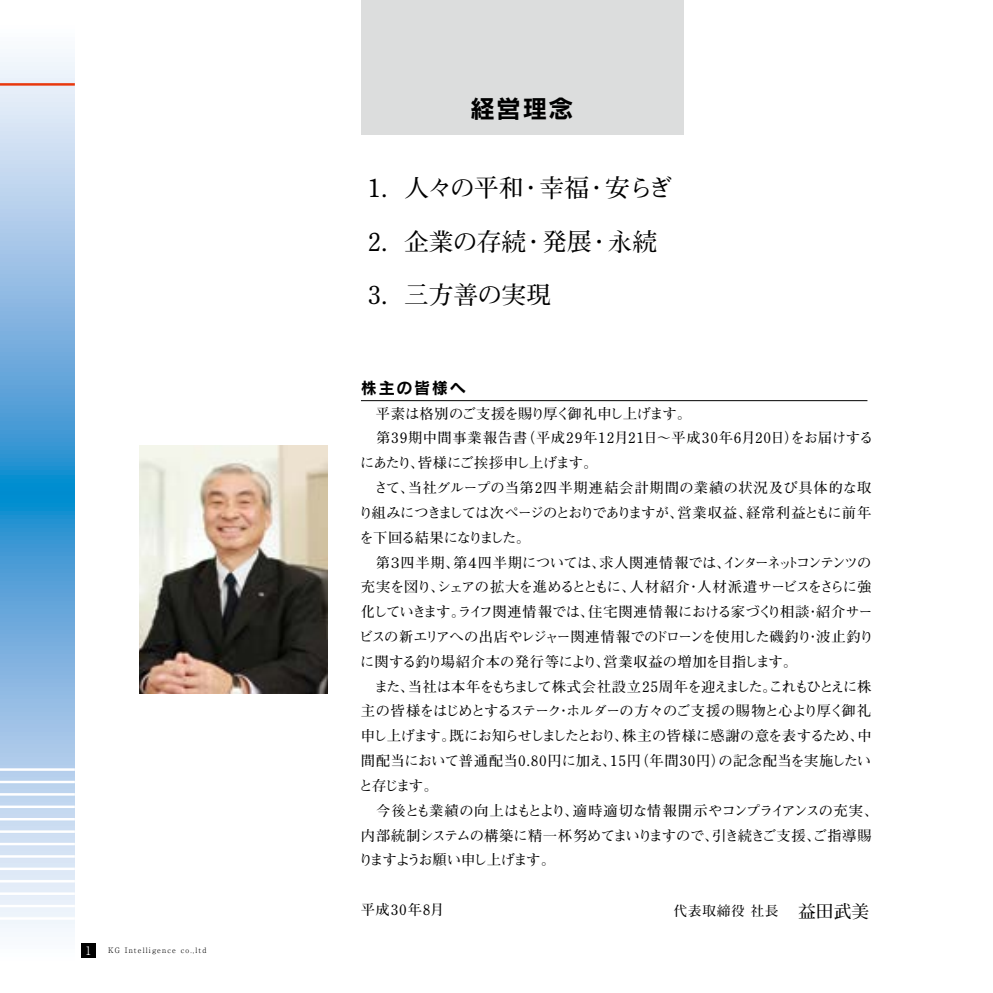
<style>
.page{position:relative;width:993px;height:993px;background:#fff}
.page>*{position:absolute;margin:0;border:0;box-sizing:border-box;transform-origin:0 0}
.t1{font:24.85px "Rodin Pro B";color:#000}
.t2{font:700 24.68px "Futo Min A101 Pro";letter-spacing:-.05em;color:#000}
.t3{font:700 24.68px "Futo Min A101 Pro";color:#000}
.t4{font:700 24.68px "Futo Min A101 Pro";letter-spacing:-.02em;color:#000}
.t5{font:16.1px "Rodin Pro B";letter-spacing:.1em;color:#000}
.t6{font:700 14.17px/24.8px "Futo Min A101 Pro";letter-spacing:-.025em;color:#000}
.t7{font:700 14.17px "Futo Min A101 Pro";letter-spacing:.05em;color:#000}
.t8{font:700 13.65px "Futo Min A101 Pro";letter-spacing:.05em;color:#000}
.t9{font:300 11.72px "Ryumin Pro";color:#fff}
.t10{font:300 7.52px "Ryumin Pro";letter-spacing:.155em;color:#000}
.s1{font-size:17.85px}
</style>
<div class="page">
<svg style="left:0;top:53px;width:75px;height:879px;background:#8fbfe5"></svg>
<hr style="left:0;top:83px;width:75px;height:3px;background:#e8380d">
<hr style="left:0;top:768px;width:75px;height:2px;background:#fff">
<hr style="left:0;top:780px;width:75px;height:3px;background:#fff">
<hr style="left:0;top:792px;width:75px;height:3px;background:#fff">
<hr style="left:0;top:805px;width:75px;height:2px;background:#fff">
<hr style="left:0;top:817px;width:75px;height:3px;background:#fff">
<hr style="left:0;top:830px;width:75px;height:2px;background:#fff">
<hr style="left:0;top:842px;width:75px;height:3px;background:#fff">
<hr style="left:0;top:854px;width:75px;height:3px;background:#fff">
<hr style="left:0;top:867px;width:75px;height:2px;background:#fff">
<hr style="left:0;top:879px;width:75px;height:3px;background:#fff">
<hr style="left:0;top:892px;width:75px;height:2px;background:#fff">
<hr style="left:0;top:904px;width:75px;height:3px;background:#fff">
<hr style="left:0;top:916px;width:75px;height:3px;background:#fff">
<div style="left:361px;top:0;width:322px;height:134px;background:#dcdddd"></div>
<div style="left:81px;top:942px;width:15px;height:15px;background:#000"></div>
<hr style="left:361px;top:400px;width:506px;height:1px;background:#000">
<img style="left:140px;top:445px;width:188px;height:248px">
<p class="t9" style="left:85px;top:940px;width:7px">1</p>
<p class="t10" style="left:108px;top:943px;width:100px">KG Intelligence co.,ltd</p>
<h1 class="t1" style="left:470px;top:92px;width:104px">経営理念</h1>
<h2 class="t2" style="left:368px;top:169px;width:306px">1. 人々の平和・幸福・安らぎ</h2>
<h2 class="t3" style="left:368px;top:222px;width:291px">2. 企業の存続・発展・永続</h2>
<h2 class="t4" style="left:368px;top:275px;width:184px">3. 三方善の実現</h2>
<p class="t5" style="left:361px;top:377px;width:106px">株主の皆様へ</p>
<p class="t6" style="left:358px;top:399px;width:521px">　平素は格別のご支援を賜り厚く御礼申し上げます。<br>　第39期中間事業報告書（平成29年12月21日～平成30年6月20日）をお届けするにあたり、皆様にご挨拶申し上げます。<br>　さて、当社グループの当第2四半期連結会計期間の業績の状況及び具体的な取り組みにつきましては次ページのとおりでありますが、営業収益、経常利益ともに前年を下回る結果になりました。<br>　第３四半期、第４四半期については、求人関連情報では、インターネットコンテンツの充実を図り、シェアの拡大を進めるとともに、人材紹介・人材派遣サービスをさらに強化していきます。ライフ関連情報では、住宅関連情報における家づくり相談・紹介サービスの新エリアへの出店やレジャー関連情報でのドローンを使用した磯釣り・波止釣りに関する釣り場紹介本の発行等により、営業収益の増加を目指します。<br>　また、当社は本年をもちまして株式会社設立25周年を迎えました。これもひとえに株主の皆様をはじめとするステーク・ホルダーの方々のご支援の賜物と心より厚く御礼申し上げます。既にお知らせしましたとおり、株主の皆様に感謝の意を表するため、中間配当において普通配当0.80円に加え、15円（年間30円）の記念配当を実施したいと存じます。<br>　今後とも業績の向上はもとより、適時適切な情報開示やコンプライアンスの充実、内部統制システムの構築に精一杯努めてまいりますので、引き続きご支援、ご指導賜りますようお願い申し上げます。</p>
<p class="t7" style="left:361px;top:898px;width:85px">平成30年8月</p>
<p class="t8" style="left:673px;top:900px;width:197px">代表取締役 社長 <span class="s1">益田武美</span></p>
</div>
